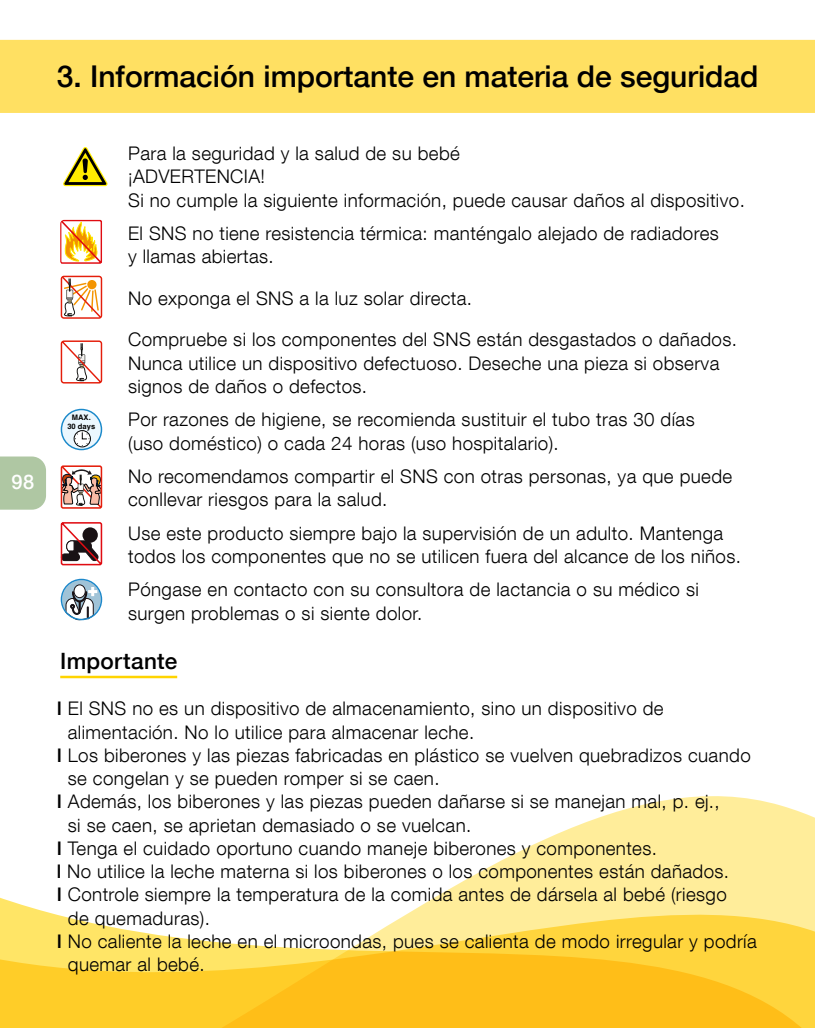
<style>
.page{position:relative;width:815px;height:1028px;background:#fff}
.page>*{position:absolute;margin:0;border:0;box-sizing:border-box;transform-origin:0 0}
.t1{font:500 30px "Helvetica Neue LT Com";color:#000}
.t2{font:500 22.5px "Helvetica Neue LT Com";letter-spacing:.01em;color:#000}
.t3{font:500 20px "Helvetica Neue LT Com";color:#fff}
.t4{font:300 18.75px/23.2px "Helvetica Neue LT Com";letter-spacing:.02em;color:#000}
.t5{font:700 7.5px/9px "Helvetica";color:#000;text-align:center}
.s1{font-weight:500}
</style>
<div class="page">
<div style="left:0;top:40px;width:815px;height:73px;background:#ffe062"></div>
<div style="left:0;top:456px;width:46px;height:53px;background:#afc7a3"></div>
<svg style="left:0;top:800px;width:815px;height:228px"></svg>
<svg style="left:60px;top:220px;width:42px;height:44px"></svg>
<svg style="left:61px;top:276px;width:41px;height:43px"></svg>
<svg style="left:61px;top:340px;width:41px;height:43px"></svg>
<div style="left:62px;top:410px;width:39px;height:39px;background:#ebf7fe;border-radius:50%"></div>
<div style="left:74px;top:430px;width:17px;height:17px;border:1px solid #000;border-radius:50%"></div>
<svg style="left:75px;top:431px;width:14px;height:15px"></svg>
<div style="left:61px;top:409px;width:41px;height:41px;border:1px solid #1a89ca;border-radius:50%"></div>
<svg style="left:61px;top:465px;width:41px;height:44px"></svg>
<svg style="left:61px;top:522px;width:41px;height:43px"></svg>
<svg style="left:61px;top:579px;width:41px;height:41px"></svg>
<hr style="left:60px;top:675px;width:117px;height:3px;background:#ffd400">
<svg style="left:63px;top:147px;width:45px;height:39px"></svg>
<p class="t3" style="left:12px;top:469px;width:24px">98</p>
<h1 class="t1" style="left:57px;top:58px;width:703px">3. Información importante en materia de seguridad</h1>
<p class="t4" style="left:128px;top:141px;width:618px">Para la seguridad y la salud de su bebé<br>¡ADVERTENCIA!<br>Si no cumple la siguiente información, puede causar daños al dispositivo.</p>
<p class="t4" style="left:128px;top:221px;width:592px">El SNS no tiene resistencia térmica: manténgalo alejado de radiadores y llamas abiertas.</p>
<p class="t4" style="left:128px;top:286px;width:345px">No exponga el SNS a la luz solar directa.</p>
<p class="t4" style="left:128px;top:328px;width:610px">Compruebe si los componentes del SNS están desgastados o dañados.<br>Nunca utilice un dispositivo defectuoso. Deseche una pieza si observa signos de daños o defectos.</p>
<p class="t5" style="left:67px;top:413px;width:29px">MAX.<br>30 days</p>
<p class="t4" style="left:128px;top:407px;width:568px">Por razones de higiene, se recomienda sustituir el tubo tras 30 días (uso doméstico) o cada 24 horas (uso hospitalario).</p>
<p class="t4" style="left:128px;top:464px;width:606px">No recomendamos compartir el SNS con otras personas, ya que puede conllevar riesgos para la salud.</p>
<p class="t4" style="left:128px;top:521px;width:614px">Use este producto siempre bajo la supervisión de un adulto. Mantenga todos los componentes que no se utilicen fuera del alcance de los niños.</p>
<p class="t4" style="left:128px;top:577px;width:572px">Póngase en contacto con su consultora de lactancia o su médico si surgen problemas o si siente dolor.</p>
<p class="t2" style="left:60px;top:647px;width:118px">Importante</p>
<p class="t4" style="left:57px;top:696px;width:608px"><span class="s1">I</span> El SNS no es un dispositivo de almacenamiento, sino un dispositivo de</p>
<p class="t4" style="left:68px;top:720px;width:408px">alimentación. No lo utilice para almacenar leche.</p>
<p class="t4" style="left:57px;top:743px;width:696px"><span class="s1">I</span> Los biberones y las piezas fabricadas en plástico se vuelven quebradizos cuando</p>
<p class="t4" style="left:68px;top:766px;width:373px">se congelan y se pueden romper si se caen.</p>
<p class="t4" style="left:57px;top:789px;width:665px"><span class="s1">I</span> Además, los biberones y las piezas pueden dañarse si se manejan mal, p. ej.,</p>
<p class="t4" style="left:68px;top:813px;width:405px">si se caen, se aprietan demasiado o se vuelcan.</p>
<p class="t4" style="left:57px;top:836px;width:602px"><span class="s1">I</span> Tenga el cuidado oportuno cuando maneje biberones y componentes.</p>
<p class="t4" style="left:57px;top:859px;width:674px"><span class="s1">l</span> No utilice la leche materna si los biberones o los componentes están dañados.</p>
<p class="t4" style="left:57px;top:882px;width:672px"><span class="s1">I</span> Controle siempre la temperatura de la comida antes de dársela al bebé (riesgo</p>
<p class="t4" style="left:68px;top:906px;width:144px">de quemaduras).</p>
<p class="t4" style="left:57px;top:929px;width:702px"><span class="s1">I</span> No caliente la leche en el microondas, pues se calienta de modo irregular y podría</p>
<p class="t4" style="left:68px;top:952px;width:138px">quemar al bebé.</p>
</div>
